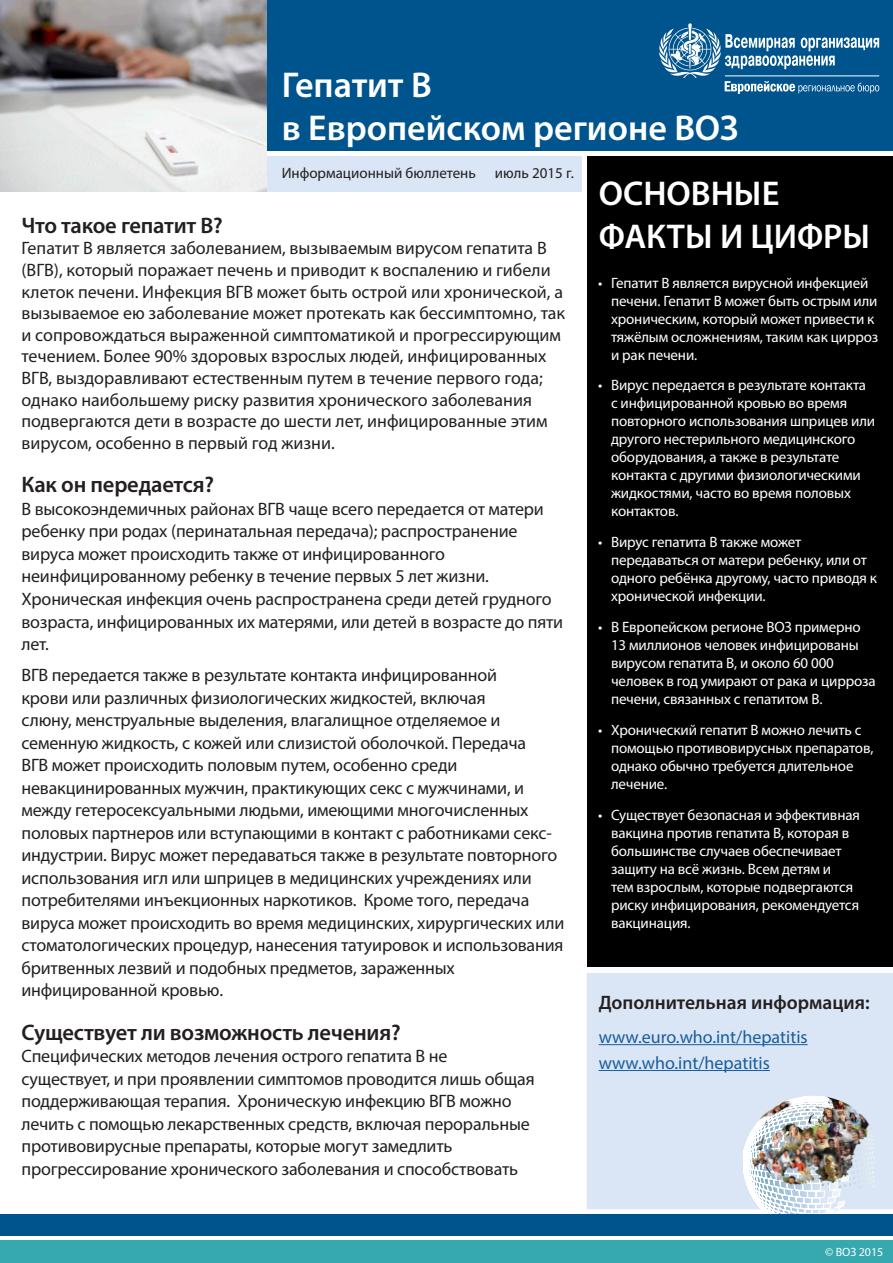
<style>
.page{position:relative;width:893px;height:1263px;background:#fff}
.page>*{position:absolute;margin:0;border:0;box-sizing:border-box;transform-origin:0 0}
.t1{font:600 36px/43.2px "Myriad Pro";color:#fff}
.t2{font:600 34.5px/43.2px "Myriad Pro";color:#fff}
.Headers{font:600 22.5px "Myriad Pro";letter-spacing:-.01em;color:#231f20}
.t3{font:600 19.5px "Myriad Pro";color:#231f20}
.Main_text{font:18px/22.5px "Myriad Pro";letter-spacing:-.01em;color:#231f20}
.t4{font:18px "Myriad Pro";color:#175d9e}
.t5{font:15px/18px "Myriad Pro";letter-spacing:-.01em;color:#fff}
.t6{font:15px "Myriad Pro";color:#231f20}
.t7{font:12px "Myriad Pro";color:#fff}
</style>
<div class="page">
<div style="left:267px;top:0;width:626px;height:151px;background:#00548e"></div>
<div style="left:267px;top:156px;width:315px;height:35px;background:#dae6f5"></div>
<div style="left:587px;top:973px;width:306px;height:236px;background:#dae6f5"></div>
<svg style="left:743px;top:1130px;width:117px;height:84px"></svg>
<img style="left:752px;top:1095px;width:122px;height:97px">
<div style="left:0;top:1240px;width:893px;height:23px;background:#36a9af"></div>
<div style="left:0;top:1214px;width:893px;height:21px;background:#00548e"></div>
<svg style="left:659px;top:23px;width:220px;height:71px"></svg>
<hr style="left:725px;top:75px;width:154px;height:1px;background:#fff">
<img style="left:0;top:0;width:267px;height:191px">
<div style="left:587px;top:156px;width:306px;height:810px;background:#000"></div>
<hr style="left:599px;top:1044px;width:209px;height:1px;background:#175d9e">
<hr style="left:599px;top:1070px;width:171px;height:1px;background:#175d9e">
<p class="t1" style="left:282px;top:63px;width:458px">Гепатит B<br>в Европейском регионе ВОЗ</p>
<p class="t6" style="left:282px;top:164px;width:196px">Информационный бюллетень</p>
<p class="t6" style="left:495px;top:164px;width:80px">июль 2015 г.</p>
<p class="Headers" style="left:21px;top:211px;width:203px">Что такое гепатит B?</p>
<p class="Main_text" style="left:21px;top:237px;width:545px;line-height:21.6px">Гепатит В является заболеванием, вызываемым вирусом гепатита В (ВГB), который поражает печень и приводит к воспалению и гибели клеток печени. Инфекция ВГB может быть острой или хронической, а вызываемое ею заболевание может протекать как бессимптомно, так и сопровождаться выраженной симптоматикой и прогрессирующим течением. Более 90% здоровых взрослых людей, инфицированных ВГB, выздоравливают естественным путем в течение первого года; однако наибольшему риску развития хронического заболевания подвергаются дети в возрасте до шести лет, инфицированные этим вирусом, особенно в первый год жизни.</p>
<p class="Headers" style="left:21px;top:471px;width:194px">Как он передается?</p>
<p class="Main_text" style="left:21px;top:497px;width:543px">В высокоэндемичных районах ВГB чаще всего передается от матери ребенку при родах (перинатальная передача); распространение вируса может происходить также от инфицированного неинфицированному ребенку в течение первых 5 лет жизни.<br>Хроническая инфекция очень распространена среди детей грудного возраста, инфицированных их матерями, или детей в возрасте до пяти лет.</p>
<p class="Main_text" style="left:21px;top:663px;width:544px">ВГB передается также в результате контакта инфицированной<br>крови или различных физиологических жидкостей, включая<br>слюну, менструальные выделения, влагалищное отделяемое и семенную жидкость, с кожей или слизистой оболочкой. Передача<br>ВГB может происходить половым путем, особенно среди невакцинированных мужчин, практикующих секс с мужчинами, и между гетеросексуальными людьми, имеющими многочисленных половых партнеров или вступающими в контакт с работниками секс&shy;индустрии. Вирус может передаваться также в результате повторного использования игл или шприцев в медицинских учреждениях или потребителями инъекционных наркотиков. Кроме того, передача вируса может происходить во время медицинских, хирургических или стоматологических процедур, нанесения татуировок и использования бритвенных лезвий и подобных предметов, зараженных инфицированной кровью.</p>
<p class="Headers" style="left:21px;top:1018px;width:381px">Существует ли возможность лечения?</p>
<p class="Main_text" style="left:21px;top:1045px;width:515px">Специфических методов лечения острого гепатита В не существует, и при проявлении симптомов проводится лишь общая поддерживающая терапия. Хроническую инфекцию ВГB можно лечить с помощью лекарственных средств, включая пероральные противовирусные препараты, которые могут замедлить прогрессирование хронического заболевания и способствовать</p>
<p class="t2" style="left:599px;top:171px;width:273px">ОСНОВНЫЕ<br>ФАКТЫ И ЦИФРЫ</p>
<p class="t5" style="left:611px;top:273px;width:269px;text-indent:-13px">• Гепатит В является вирусной инфекцией печени. Гепатит B может быть острым или хроническим, который может привести к тяжёлым осложнениям, таким как цирроз и рак печени.</p>
<p class="t5" style="left:611px;top:376px;width:266px;text-indent:-13px">• Вирус передается в результате контакта с инфицированной кровью во время повторного использования шприцев или другого нестерильного медицинского оборудования, а также в результате контакта с другими физиологическими жидкостями, часто во время половых контактов.</p>
<p class="t5" style="left:611px;top:533px;width:268px;text-indent:-13px">• Вирус гепатита В также может передаваться от матери ребенку, или от одного ребёнка другому, часто приводя к хронической инфекции.</p>
<p class="t5" style="left:611px;top:618px;width:266px;text-indent:-13px">• В Европейском регионе ВОЗ примерно 13 миллионов человек инфицированы вирусом гепатита В, и около 60 000 человек в год умирают от рака и цирроза печени, связанных с гепатитом В.</p>
<p class="t5" style="left:611px;top:720px;width:264px;text-indent:-13px">• Хронический гепатит B можно лечить с помощью противовирусных препаратов, однако обычно требуется длительное лечение.</p>
<p class="t5" style="left:611px;top:805px;width:250px;text-indent:-13px">• Существует безопасная и эффективная вакцина против гепатита В, которая в большинстве случаев обеспечивает защиту на всё жизнь. Всем детям и<br>тем взрослым, которые подвергаются риску инфицирования, рекомендуется вакцинация.</p>
<p class="t3" style="left:599px;top:989px;width:273px">Дополнительная информация:</p>
<p class="t4" style="left:599px;top:1026px;width:211px">www.euro.who.int/hepatitis</p>
<p class="t4" style="left:599px;top:1051px;width:173px">www.who.int/hepatitis</p>
<p class="t7" style="left:825px;top:1244px;width:60px">© ВОЗ 2015</p>
</div>
